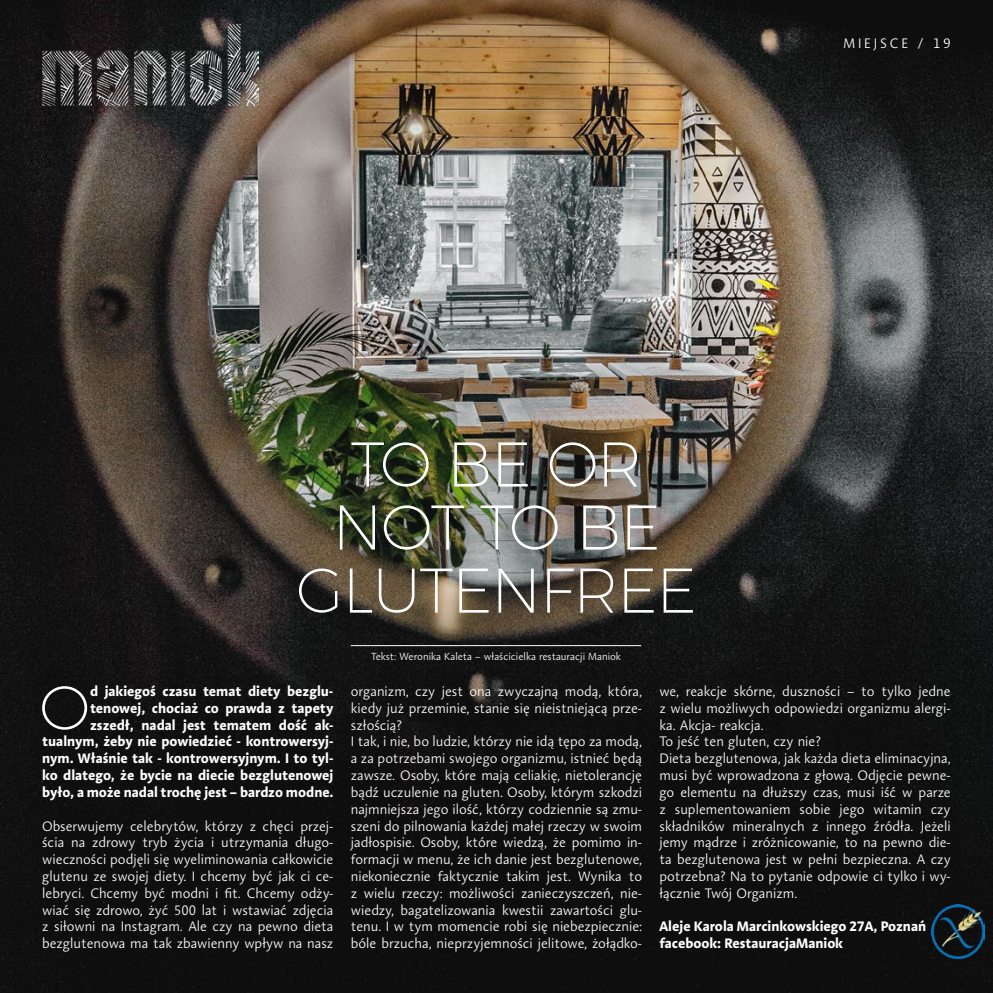
<style>
.page{position:relative;width:993px;height:993px;background:#fff}
.page>*{position:absolute;margin:0;border:0;box-sizing:border-box;transform-origin:0 0}
.t1{font:200 63px/63px "Montserrat";letter-spacing:-.025em;color:#fff;text-align:center}
.t2{font:200 62.12px "Montserrat";color:#fff}
.t3{font:300 14px/16.8px "Aroma No 2 LT Pro";color:#fff}
.t4{font:700 14px/16.8px "Aroma No 2 LT Pro";color:#fff;text-align:right}
.t5{font:300 14px "Aroma No 2 LT Pro";letter-spacing:.2em;color:#fff}
.t6{font:300 10.5px "Aroma No 2 LT Pro";color:#fff}
</style>
<div class="page">
<img style="left:0;top:0;width:992px;height:992px">
<hr style="left:351px;top:645px;width:290px;height:1px;background:#fff">
<img style="left:42px;top:25px;width:217px;height:80px">
<img style="left:931px;top:904px;width:53px;height:53px">
<p class="t5" style="left:843px;top:34px;width:109px">MIEJSCE / 19</p>
<h1 class="t1" style="left:296px;top:431px;width:402px">TO BE OR<br>NOT TO BE<br>GLUTENFREE</h1>
<p class="t6" style="left:371px;top:649px;width:251px">Tekst: Weronika Kaleta – właścicielka restauracji Maniok</p>
<p class="t4" style="left:42px;top:682px;width:293px">d jakiegoś czasu temat diety bezglu&shy;tenowej, chociaż co prawda z tapety<br>zszedł, nadal jest tematem dość ak&shy;tualnym, żeby nie powiedzieć - kontrowersyj&shy;nym. Właśnie tak - kontrowersyjnym. I to tyl&shy;ko dlatego, że bycie na diecie bezglutenowej było, a może nadal trochę jest – bardzo modne.</p>
<p class="t3" style="left:42px;top:816px;width:293px;text-align:justify">Obserwujemy celebrytów, którzy z chęci przej&shy;ścia na zdrowy tryb życia i utrzymania długo&shy;wieczności podjęli się wyeliminowania całkowicie glutenu ze swojej diety. I chcemy być jak ci ce&shy;lebryci. Chcemy być modni i fit. Chcemy odży&shy;wiać się zdrowo, żyć 500 lat i wstawiać zdjęcia z siłowni na Instagram. Ale czy na pewno dieta bezglutenowa ma tak zbawienny wpływ na nasz</p>
<h2 class="t2" style="left:39px;top:669px;width:52px">O</h2>
<p class="t3" style="left:351px;top:682px;width:293px">organizm, czy jest ona zwyczajną modą, która, kiedy już przeminie, stanie się nieistniejącą prze&shy;szłością?<br>I tak, i nie, bo ludzie, którzy nie idą tępo za modą, a za potrzebami swojego organizmu, istnieć będą zawsze. Osoby, które mają celiakię, nietolerancję bądź uczulenie na gluten. Osoby, którym szkodzi najmniejsza jego ilość, którzy codziennie są zmu&shy;szeni do pilnowania każdej małej rzeczy w swoim jadłospisie. Osoby, które wiedzą, że pomimo in&shy;formacji w menu, że ich danie jest bezglutenowe, niekoniecznie faktycznie takim jest. Wynika to z wielu rzeczy: możliwości zanieczyszczeń, nie&shy;wiedzy, bagatelizowania kwestii zawartości glu&shy;tenu. I w tym momencie robi się niebezpiecznie: bóle brzucha, nieprzyjemności jelitowe, żołądko-</p>
<p class="t3" style="left:659px;top:682px;width:293px">we, reakcje skórne, duszności – to tylko jedne z wielu możliwych odpowiedzi organizmu alergi&shy;ka. Akcja- reakcja.<br>To jeść ten gluten, czy nie?<br>Dieta bezglutenowa, jak każda dieta eliminacyjna, musi być wprowadzona z głową. Odjęcie pewne&shy;go elementu na dłuższy czas, musi iść w parze z suplementowaniem sobie jego witamin czy składników mineralnych z innego źródła. Jeżeli jemy mądrze i zróżnicowanie, to na pewno die&shy;ta bezglutenowa jest w pełni bezpieczna. A czy potrzebna? Na to pytanie odpowie ci tylko i wy&shy;łącznie Twój Organizm.</p>
<p class="t4" style="left:659px;top:917px;width:268px;text-align:left">Aleje Karola Marcinkowskiego 27A, Poznań facebook: RestauracjaManiok</p>
</div>
